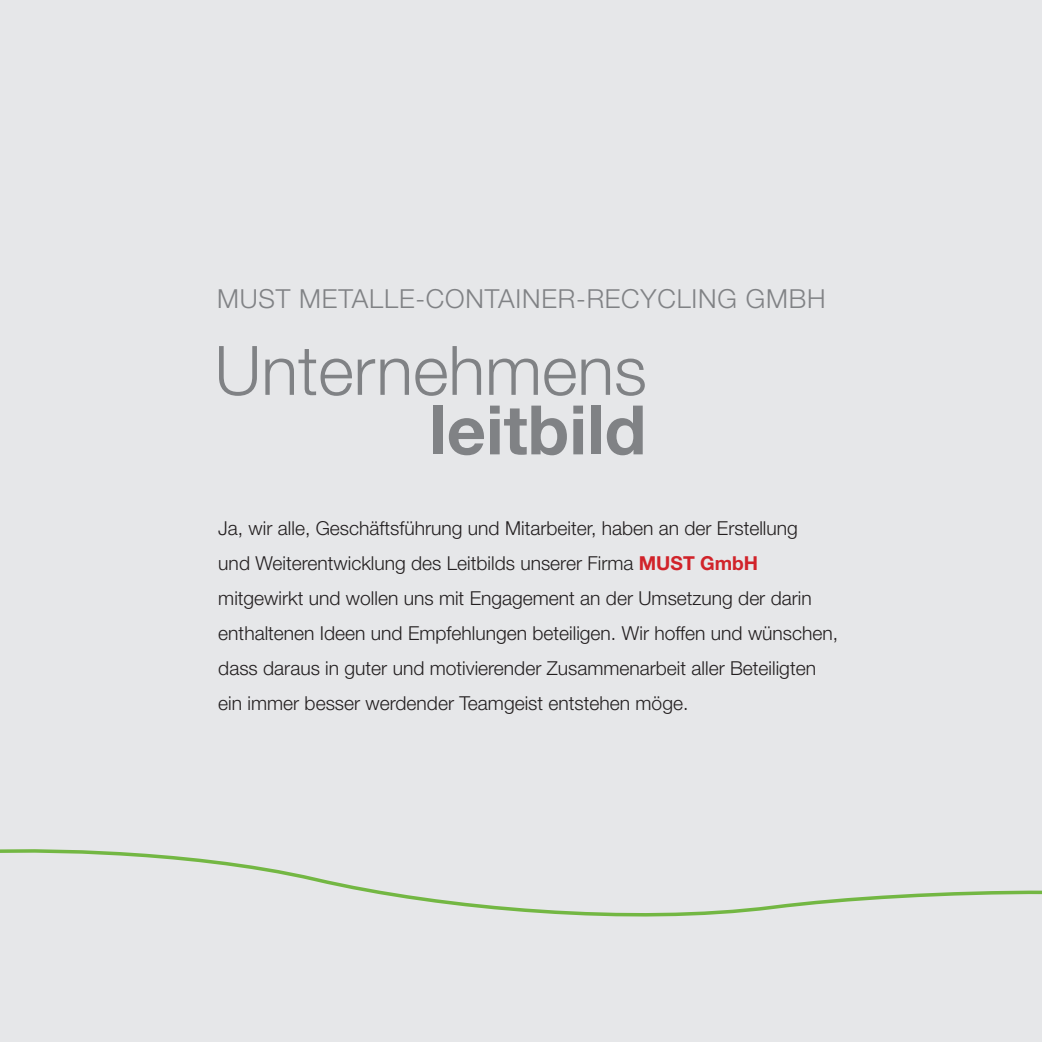
<style>
.page{position:relative;width:1042px;height:1042px;background:#e6e7e9}
.page>*{position:absolute;margin:0;border:0;box-sizing:border-box;transform-origin:0 0}
.t1{font:300 68.25px "Helvetica Neue LT Pro";color:#808285}
.t2{font:700 68.25px "Helvetica Neue LT Pro";color:#808285}
.t3{font:300 26.25px "Helvetica Neue LT Pro";letter-spacing:.03em;color:#808285}
.t4{font:300 19.25px/35px "Helvetica Neue LT Pro";color:#231f20}
.s1{font-weight:700;color:#d1232a}
</style>
<div class="page">
<svg style="left:0;top:849px;width:1042px;height:68px"></svg>
<h2 class="t3" style="left:217px;top:282px;width:610px">MUST METALLE-CONTAINER-RECYCLING GMBH</h2>
<h1 class="t1" style="left:215px;top:329px;width:434px">Unternehmens</h1>
<h1 class="t2" style="left:429px;top:388px;width:219px">leitbild</h1>
<p class="t4" style="left:218px;top:510px;width:621px">Ja, wir alle, Geschäftsführung und Mitarbeiter, haben an der Erstellung<br>und Weiterentwicklung des Leitbilds unserer Firma <span class="s1">MUST GmbH </span>mitgewirkt und wollen uns mit Engagement an der Umsetzung der darin enthaltenen Ideen und Empfehlungen beteiligen. Wir hoffen und wünschen, dass daraus in guter und motivierender Zusammenarbeit aller Beteiligten ein immer besser werdender Teamgeist entstehen möge.</p>
</div>
